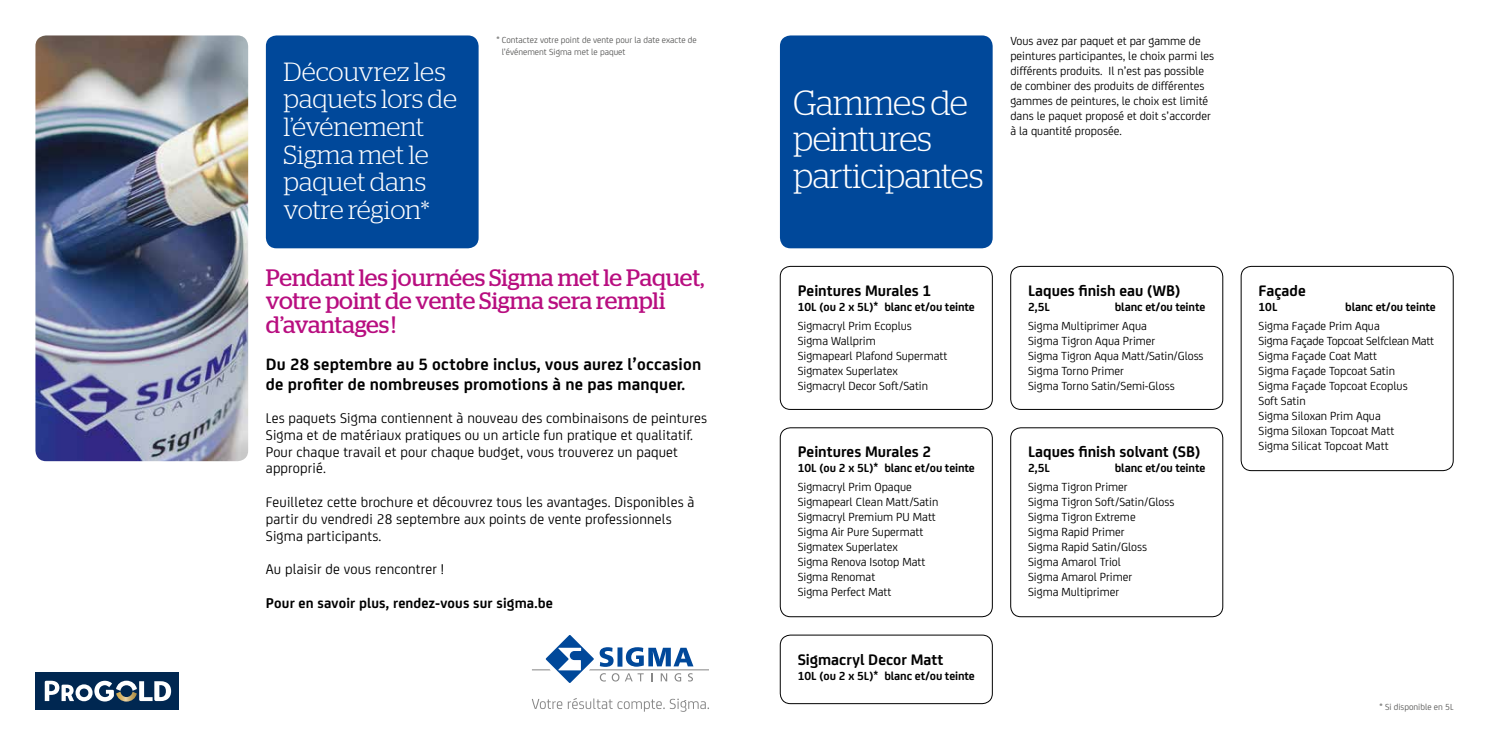
<style>
.page{position:relative;width:1489px;height:745px;background:#fff}
.page>*{position:absolute;margin:0;border:0;box-sizing:border-box;transform-origin:0 0}
.t1{font:300 35px/36.2px "Stag";letter-spacing:-.015em;color:#fff}
.t2{font:300 26.25px/27.5px "Stag";letter-spacing:-.005em;color:#fff}
.t3{font:23.75px/23.8px "Stag";letter-spacing:-.005em;color:#b80e80}
.t4{font:700 17.5px/19.8px "FS Joey";letter-spacing:.01em;color:#000}
.t5{font:700 16.25px "FS Joey";color:#000}
.t6{font:15px/16.8px "FS Joey";letter-spacing:.01em;color:#000}
.t7{font:700 15px "FS Joey";letter-spacing:.01em;color:#000}
.t8{font:12.5px/15px "FS Joey";color:#000}
.t9{font:700 12.5px "FS Joey";letter-spacing:-.01em;color:#000}
.t10{font:9.38px/12.5px "FS Joey";color:#575756}
</style>
<div class="page">
<img style="left:35px;top:35px;width:213px;height:426px">
<div style="left:266px;top:35px;width:212px;height:213px;background:#00489a;border-radius:11px"></div>
<div style="left:780px;top:266px;width:212px;height:143px;border:1px solid #000;border-radius:10px"></div>
<div style="left:1010px;top:266px;width:212px;height:143px;border:1px solid #000;border-radius:10px"></div>
<div style="left:780px;top:427px;width:212px;height:189px;border:1px solid #000;border-radius:10px"></div>
<div style="left:1010px;top:427px;width:212px;height:189px;border:1px solid #000;border-radius:10px"></div>
<div style="left:780px;top:634px;width:212px;height:69px;border:1px solid #000;border-radius:10px"></div>
<div style="left:1240px;top:266px;width:213px;height:204px;border:1px solid #000;border-radius:10px"></div>
<div style="left:35px;top:671px;width:144px;height:38px;background:#002751"></div>
<svg style="left:45px;top:680px;width:126px;height:21px"></svg>
<svg style="left:531px;top:698px;width:178px;height:13px"></svg>
<svg style="left:532px;top:635px;width:177px;height:47px"></svg>
<div style="left:780px;top:35px;width:212px;height:213px;background:#00489a;border-radius:11px"></div>
<h2 class="t2" style="left:283px;top:58px;width:175px">Découvrez les paquets lors de l’événement<br>Sigma met le paquet dans votre région*</h2>
<p class="t10" style="left:502px;top:33px;width:196px;text-indent:-5px">* Contactez votre point de vente pour la date exacte de l’événement Sigma met le paquet</p>
<p class="t8" style="left:1010px;top:32px;width:205px">Vous avez par paquet et par gamme de peintures participantes, le choix parmi les différents produits. Il n’est pas possible de combiner des produits de différentes gammes de peintures, le choix est limité dans le paquet proposé et doit s’accorder à la quantité proposée.</p>
<h1 class="t1" style="left:793px;top:84px;width:192px">Gammes de peintures participantes</h1>
<h3 class="t3" style="left:266px;top:265px;width:440px">Pendant les journées Sigma met le Paquet, votre point de vente Sigma sera rempli d’avantages !</h3>
<h3 class="t4" style="left:266px;top:353px;width:437px">Du 28 septembre au 5 octobre inclus, vous aurez l’occasion de profiter de nombreuses promotions à ne pas manquer.</h3>
<p class="t6" style="left:266px;top:408px;width:442px">Les paquets Sigma contiennent à nouveau des combinaisons de peintures Sigma et de matériaux pratiques ou un article fun pratique et qualitatif.<br>Pour chaque travail et pour chaque budget, vous trouverez un paquet approprié.</p>
<p class="t6" style="left:266px;top:492px;width:430px">Feuilletez cette brochure et découvrez tous les avantages. Disponibles à partir du vendredi 28 septembre aux points de vente professionnels<br>Sigma participants.</p>
<p class="t6" style="left:266px;top:559px;width:179px">Au plaisir de vous rencontrer !</p>
<p class="t7" style="left:266px;top:591px;width:288px">Pour en savoir plus, rendez-vous sur sigma.be</p>
<h3 class="t5" style="left:797px;top:278px;width:135px">Peintures Murales 1</h3>
<p class="t9" style="left:797px;top:297px;width:179px">10L (ou 2 x 5L)* blanc et/ou teinte</p>
<p class="t8" style="left:797px;top:317px;width:151px">Sigmacryl Prim Ecoplus<br>Sigma Wallprim<br>Sigmapearl Plafond Supermatt<br>Sigmatex Superlatex<br>Sigmacryl Decor Soft/Satin</p>
<h3 class="t5" style="left:797px;top:439px;width:135px">Peintures Murales 2</h3>
<p class="t9" style="left:797px;top:458px;width:179px">10L (ou 2 x 5L)* blanc et/ou teinte</p>
<p class="t8" style="left:797px;top:478px;width:142px">Sigmacryl Prim Opaque<br>Sigmapearl Clean Matt/Satin<br>Sigmacryl Premium PU Matt<br>Sigma Air Pure Supermatt<br>Sigmatex Superlatex<br>Sigma Renova Isotop Matt<br>Sigma Renomat<br>Sigma Perfect Matt</p>
<h3 class="t5" style="left:797px;top:646px;width:147px">Sigmacryl Decor Matt</h3>
<p class="t9" style="left:797px;top:665px;width:179px">10L (ou 2 x 5L)* blanc et/ou teinte</p>
<h3 class="t5" style="left:1028px;top:278px;width:154px">Laques finish eau (WB)</h3>
<p class="t9" style="left:1028px;top:297px;width:23px">2,5L</p>
<p class="t9" style="left:1114px;top:297px;width:92px">blanc et/ou teinte</p>
<p class="t8" style="left:1028px;top:317px;width:177px">Sigma Multiprimer Aqua<br>Sigma Tigron Aqua Primer<br>Sigma Tigron Aqua Matt/Satin/Gloss<br>Sigma Torno Primer<br>Sigma Torno Satin/Semi-Gloss</p>
<h3 class="t5" style="left:1028px;top:439px;width:174px">Laques finish solvant (SB)</h3>
<p class="t9" style="left:1028px;top:458px;width:23px">2,5L</p>
<p class="t9" style="left:1114px;top:458px;width:92px">blanc et/ou teinte</p>
<p class="t8" style="left:1028px;top:478px;width:148px">Sigma Tigron Primer<br>Sigma Tigron Soft/Satin/Gloss<br>Sigma Tigron Extreme<br>Sigma Rapid Primer<br>Sigma Rapid Satin/Gloss<br>Sigma Amarol Triol<br>Sigma Amarol Primer<br>Sigma Multiprimer</p>
<h3 class="t5" style="left:1258px;top:278px;width:49px">Façade</h3>
<p class="t9" style="left:1258px;top:297px;width:20px">10L</p>
<p class="t9" style="left:1345px;top:297px;width:92px">blanc et/ou teinte</p>
<p class="t8" style="left:1258px;top:317px;width:177px">Sigma Façade Prim Aqua<br>Sigma Façade Topcoat Selfclean Matt<br>Sigma Façade Coat Matt<br>Sigma Façade Topcoat Satin<br>Sigma Façade Topcoat Ecoplus<br>Soft Satin<br>Sigma Siloxan Prim Aqua<br>Sigma Siloxan Topcoat Matt<br>Sigma Silicat Topcoat Matt</p>
<p class="t10" style="left:1379px;top:699px;width:75px">* Si disponible en 5L</p>
</div>
